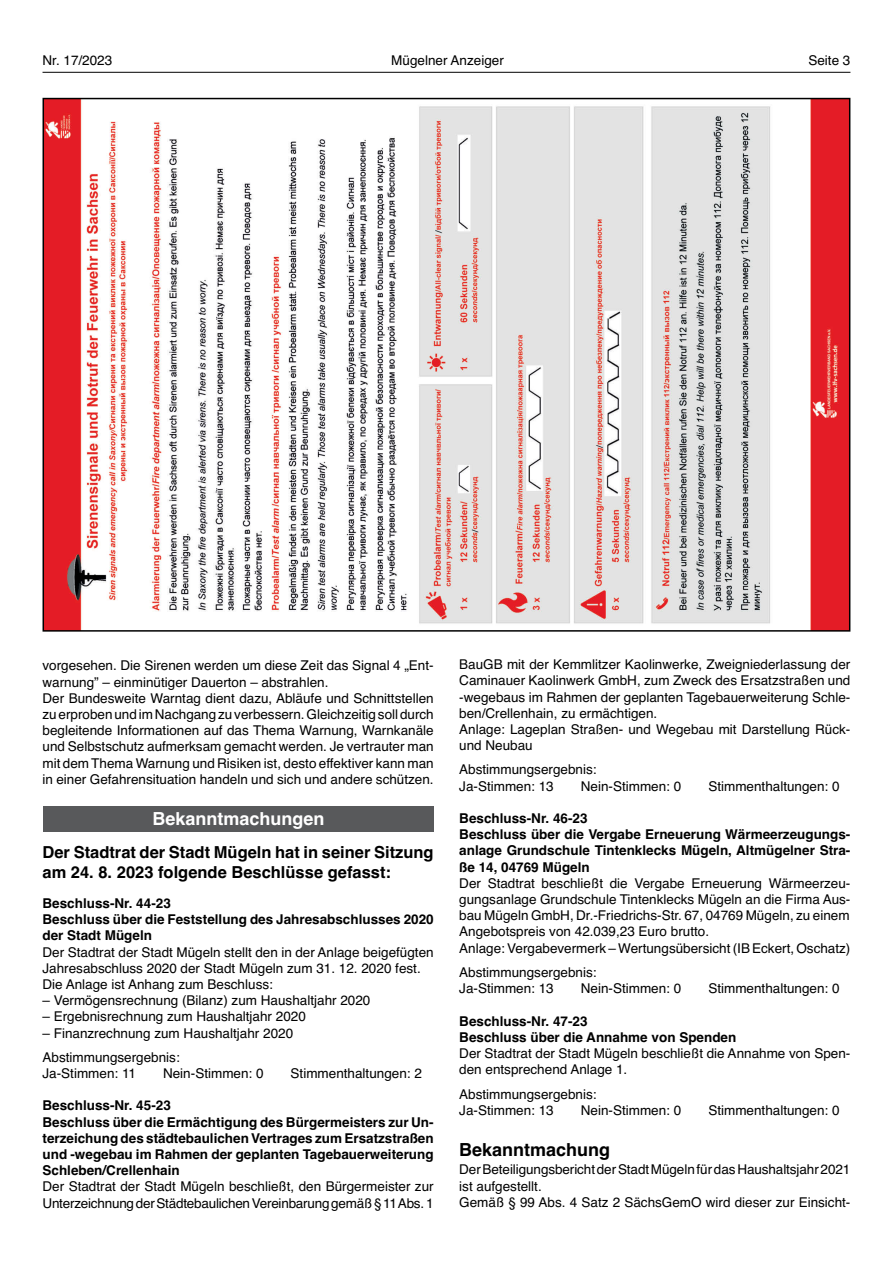
<style>
.page{position:relative;width:893px;height:1263px;background:#fff}
.page>*{position:absolute;margin:0;border:0;box-sizing:border-box;transform-origin:0 0}
.t1{font:700 18px "Helvetica";color:#fff}
.t2{font:700 18px "Helvetica";color:#000}
.t3{font:700 16.5px/19.8px "Helvetica";color:#000}
.t4{font:13.5px/16.2px "Helvetica";color:#000}
.t5{font:700 13.5px/16.2px "Helvetica";color:#000}
</style>
<div class="page">
<hr style="left:43px;top:72px;width:807px;height:1px;background:#000">
<div style="left:43px;top:806px;width:391px;height:26px;background:#58595b"></div>
<img style="left:46px;top:101px;width:801px;height:528px">
<p class="t4" style="left:43px;top:53px;width:71px">Nr. 17/2023</p>
<p class="t4" style="left:391px;top:53px;width:114px">Mügelner Anzeiger</p>
<p class="t4" style="left:808px;top:53px;width:44px">Seite 3</p>
<p class="t4" style="left:43px;top:658px;width:393px">vorgesehen. Die Sirenen werden um diese Zeit das Signal 4 „Ent&shy;warnung” – einminütiger Dauerton – abstrahlen.<br>Der Bundesweite Warntag dient dazu, Abläufe und Schnittstellen zuerprobenundimNachgangzuverbessern.Gleichzeitigsolldurch begleitende Informationen auf das Thema Warnung, Warnkanäle und Selbstschutz aufmerksam gemacht werden. Je vertrauter man mit dem Thema Warnung und Risiken ist, desto effektiver kann man in einer Gefahrensituation handeln und sich und andere schützen.</p>
<h1 class="t1" style="left:152px;top:809px;width:174px">Bekanntmachungen</h1>
<p class="t3" style="left:43px;top:842px;width:393px">Der Stadtrat der Stadt Mügeln hat in seiner Sitzung am 24. 8. 2023 folgende Beschlüsse gefasst:</p>
<p class="t5" style="left:43px;top:895px;width:393px">Beschluss-Nr. 44-23<br>Beschluss über die Feststellung des Jahresabschlusses 2020 der Stadt Mügeln</p>
<p class="t4" style="left:43px;top:944px;width:393px">Der Stadtrat der Stadt Mügeln stellt den in der Anlage beigefügten<br>Jahresabschluss 2020 der Stadt Mügeln zum 31. 12. 2020 fest.<br>Die Anlage ist Anhang zum Beschluss:</p>
<p class="t4" style="left:43px;top:992px;width:329px">– Vermögensrechnung (Bilanz) zum Haushaltjahr 2020</p>
<p class="t4" style="left:43px;top:1008px;width:265px">– Ergebnisrechnung zum Haushaltjahr 2020</p>
<p class="t4" style="left:43px;top:1021px;width:252px;line-height:24.3px">– Finanzrechnung zum Haushaltjahr 2020<br>Abstimmungsergebnis:</p>
<p class="t4" style="left:43px;top:1065px;width:95px">Ja-Stimmen: 11</p>
<p class="t4" style="left:163px;top:1065px;width:102px">Nein-Stimmen: 0</p>
<p class="t4" style="left:291px;top:1065px;width:133px">Stimmenthaltungen: 2</p>
<p class="t5" style="left:43px;top:1098px;width:393px">Beschluss-Nr. 45-23<br>Beschluss über die Ermächtigung des Bürgermeisters zur Un&shy;terzeichung des städtebaulichen Vertrages zum Ersatzstraßen und -wegebau im Rahmen der geplanten Tagebauerweiterung Schleben/Crellenhain</p>
<p class="t4" style="left:43px;top:1179px;width:393px">Der Stadtrat der Stadt Mügeln beschließt, den Bürgermeister zur<br>UnterzeichnungderStädtebaulichenVereinbarunggemäß§11Abs. 1</p>
<p class="t4" style="left:459px;top:656px;width:393px">BauGB mit der Kemmlitzer Kaolinwerke, Zweigniederlassung der Caminauer Kaolinwerk GmbH, zum Zweck des Ersatzstraßen und -wegebaus im Rahmen der geplanten Tagebauerweiterung Schle&shy;ben/Crellenhain, zu ermächtigen.<br>Anlage: Lageplan Straßen- und Wegebau mit Darstellung Rück&shy;und Neubau</p>
<p class="t4" style="left:459px;top:762px;width:139px">Abstimmungsergebnis:<br>Ja-Stimmen: 13</p>
<p class="t4" style="left:581px;top:778px;width:102px">Nein-Stimmen: 0</p>
<p class="t4" style="left:708px;top:778px;width:133px">Stimmenthaltungen: 0</p>
<p class="t5" style="left:459px;top:810px;width:393px">Beschluss-Nr. 46-23<br>Beschluss über die Vergabe Erneuerung Wärmeerzeugungs&shy;anlage Grundschule Tintenklecks Mügeln, Altmügelner Stra&shy;ße 14, 04769 Mügeln</p>
<p class="t4" style="left:459px;top:875px;width:393px">Der Stadtrat beschließt die Vergabe Erneuerung Wärmeerzeu&shy;gungsanlage Grundschule Tintenklecks Mügeln an die Firma Aus&shy;bau Mügeln GmbH, Dr.-Friedrichs-Str. 67, 04769 Mügeln, zu einem Angebotspreis von 42.039,23 Euro brutto.<br>Anlage: Vergabevermerk – Wertungsübersicht (IB Eckert, Oschatz)</p>
<p class="t4" style="left:459px;top:964px;width:139px">Abstimmungsergebnis:<br>Ja-Stimmen: 13</p>
<p class="t4" style="left:581px;top:980px;width:102px">Nein-Stimmen: 0</p>
<p class="t4" style="left:708px;top:980px;width:133px">Stimmenthaltungen: 0</p>
<p class="t5" style="left:459px;top:1013px;width:279px">Beschluss-Nr. 47-23<br>Beschluss über die Annahme von Spenden</p>
<p class="t4" style="left:459px;top:1045px;width:393px">Der Stadtrat der Stadt Mügeln beschließt die Annahme von Spen&shy;den entsprechend Anlage 1.</p>
<p class="t4" style="left:459px;top:1086px;width:139px">Abstimmungsergebnis:<br>Ja-Stimmen: 13</p>
<p class="t4" style="left:581px;top:1102px;width:102px">Nein-Stimmen: 0</p>
<p class="t4" style="left:708px;top:1102px;width:133px">Stimmenthaltungen: 0</p>
<h1 class="t2" style="left:459px;top:1139px;width:153px">Bekanntmachung</h1>
<p class="t4" style="left:459px;top:1161px;width:393px">DerBeteiligungsberichtderStadtMügelnfürdasHaushaltsjahr2021 ist aufgestellt.<br>Gemäß § 99 Abs. 4 Satz 2 SächsGemO wird dieser zur Einsicht-</p>
</div>
